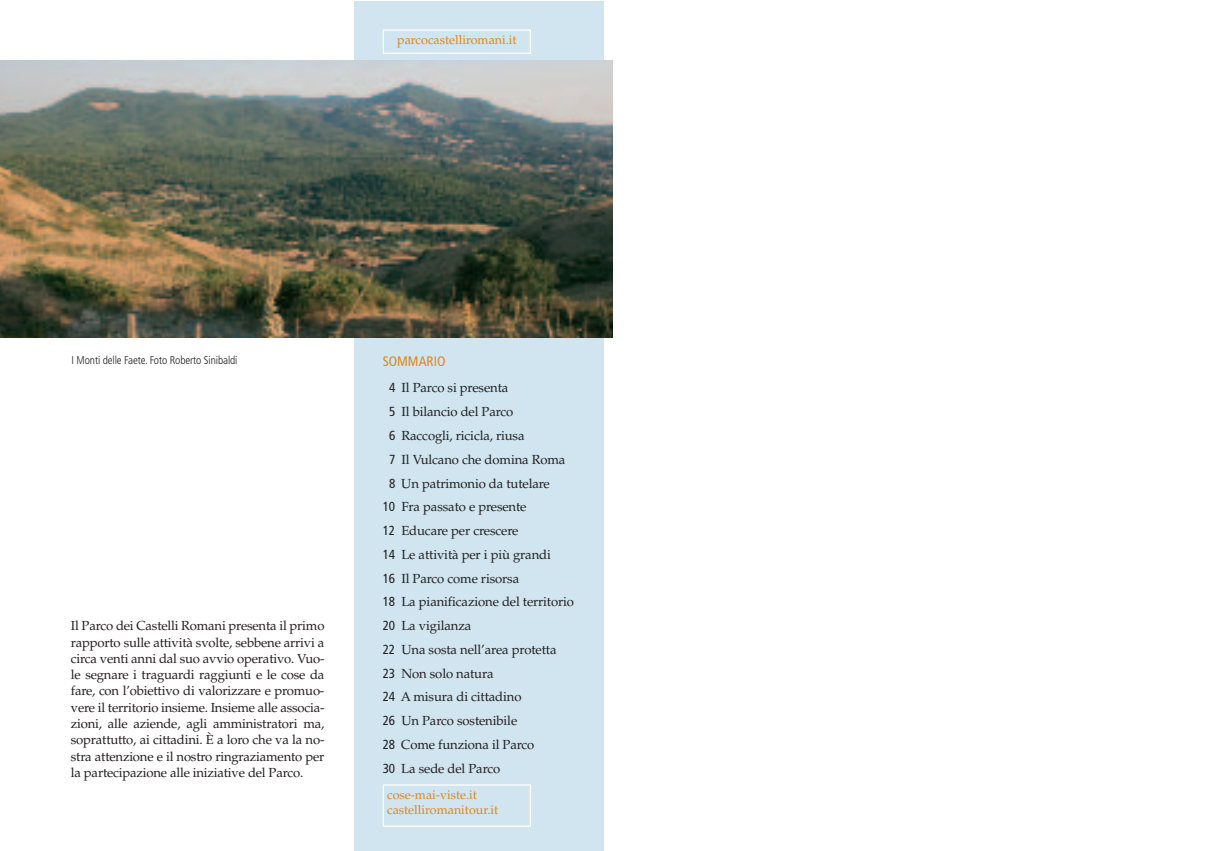
<style>
.page{position:relative;width:1205px;height:851px;background:#fff}
.page>*{position:absolute;margin:0;border:0;box-sizing:border-box;transform-origin:0 0}
.t1{font:condensed 13.75px "Frutiger";color:#df8619}
.t2{font:13.12px/16.2px "Palatino";letter-spacing:-.01em;color:#231f20;text-align:justify}
.t3{font:12.5px/15.2px "Palatino";color:#df8619}
.t4{font:300 condensed 11.25px "Frutiger";letter-spacing:-.01em;color:#231f20}
.s1{font-family:"Frutiger";font-stretch:condensed}
</style>
<div class="page">
<div style="left:354px;top:1px;width:250px;height:849px;background:#d0e5ef"></div>
<img style="left:0;top:61px;width:612px;height:276px">
<div style="left:383px;top:29px;width:148px;height:25px;border:1px solid #fff"></div>
<div style="left:383px;top:784px;width:148px;height:42px;border:1px solid #fff"></div>
<p class="t3" style="left:397px;top:33px;width:121px">parcocastelliromani.it</p>
<p class="t4" style="left:72px;top:355px;width:167px">I Monti delle Faete. Foto Roberto Sinibaldi</p>
<p class="t2" style="left:71px;top:619px;width:255px">Il Parco dei Castelli Romani presenta il primo rapporto sulle attività svolte, sebbene arrivi a circa venti anni dal suo avvio operativo. Vuo&shy;le segnare i traguardi raggiunti e le cose da fare, con l’obiettivo di valorizzare e promuo&shy;vere il territorio insieme. Insieme alle associa&shy;zioni, alle aziende, agli amministratori ma, soprattutto, ai cittadini. È a loro che va la no&shy;stra attenzione e il nostro ringraziamento per la partecipazione alle iniziative del Parco.</p>
<p class="t1" style="left:383px;top:356px;width:64px">SOMMARIO</p>
<p class="t2" style="left:389px;top:381px;width:121px"><span class="s1">4</span> Il Parco si presenta</p>
<p class="t2" style="left:389px;top:405px;width:126px"><span class="s1">5</span> Il bilancio del Parco</p>
<p class="t2" style="left:389px;top:429px;width:137px"><span class="s1">6</span> Raccogli, ricicla, riusa</p>
<p class="t2" style="left:389px;top:452px;width:178px"><span class="s1">7</span> Il Vulcano che domina Roma</p>
<p class="t2" style="left:389px;top:476px;width:162px"><span class="s1">8</span> Un patrimonio da tutelare</p>
<p class="t2" style="left:383px;top:500px;width:145px"><span class="s1">10</span> Fra passato e presente</p>
<p class="t2" style="left:383px;top:524px;width:137px"><span class="s1">12</span> Educare per crescere</p>
<p class="t2" style="left:383px;top:547px;width:170px"><span class="s1">14</span> Le attività per i più grandi</p>
<p class="t2" style="left:383px;top:571px;width:138px"><span class="s1">16</span> Il Parco come risorsa</p>
<p class="t2" style="left:383px;top:595px;width:193px"><span class="s1">18</span> La pianificazione del territorio</p>
<p class="t2" style="left:383px;top:619px;width:90px"><span class="s1">20</span> La vigilanza</p>
<p class="t2" style="left:383px;top:642px;width:175px"><span class="s1">22</span> Una sosta nell’area protetta</p>
<p class="t2" style="left:383px;top:666px;width:112px"><span class="s1">23</span> Non solo natura</p>
<p class="t2" style="left:383px;top:690px;width:140px"><span class="s1">24</span> A misura di cittadino</p>
<p class="t2" style="left:383px;top:714px;width:136px"><span class="s1">26</span> Un Parco sostenibile</p>
<p class="t2" style="left:383px;top:737px;width:153px"><span class="s1">28</span> Come funziona il Parco</p>
<p class="t2" style="left:383px;top:761px;width:119px"><span class="s1">30</span> La sede del Parco</p>
<p class="t3" style="left:387px;top:788px;width:113px">cose-mai-viste.it castelliromanitour.it</p>
</div>
